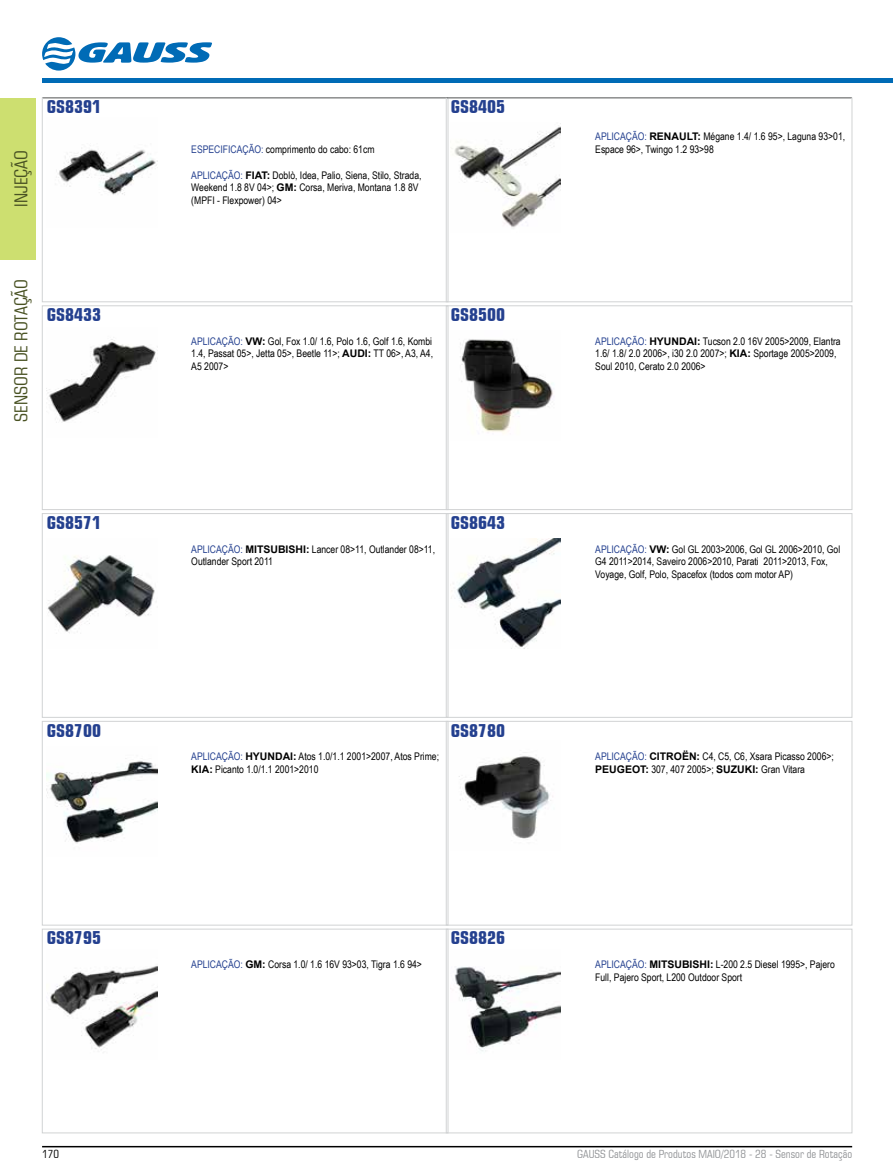
<style>
.page{position:relative;width:893px;height:1174px;background:#fff}
.page>*{position:absolute;margin:0;border:0;box-sizing:border-box;transform-origin:0 0}
.t1{font:700 condensed 18px "Square 721 BT";color:#24408f}
.t2{font:condensed 18px "Square 721 BT";color:#495223}
.t3{font:condensed 11.25px "Square 721 BT";color:#939598}
.t4{font:condensed 11.25px "Square 721 BT";color:#000}
.t5{font:10.5px/12.6px "Arial Narrow";color:#000}
.s1{color:#24408f}
.s2{font-family:"Arial";font-weight:700}
</style>
<div class="page">
<hr style="left:42px;top:1145px;width:810px;height:2px;background:#000">
<div style="left:0;top:98px;width:36px;height:161px;background:#cddf70"></div>
<svg style="left:42px;top:37px;width:170px;height:34px"></svg>
<hr style="left:42px;top:79px;width:851px;height:4px;background:#006bb6">
<hr style="left:42px;top:97px;width:406px;height:1px;background:#000">
<div style="left:42px;top:98px;width:406px;height:204px;border:1px solid #d1d3d4"></div>
<img style="left:56px;top:148px;width:101px;height:47px">
<hr style="left:446px;top:97px;width:406px;height:1px;background:#000">
<div style="left:446px;top:98px;width:406px;height:204px;border:1px solid #d1d3d4"></div>
<img style="left:451px;top:123px;width:110px;height:105px">
<div style="left:42px;top:305px;width:406px;height:205px;border:1px solid #d1d3d4"></div>
<img style="left:48px;top:339px;width:109px;height:84px">
<div style="left:446px;top:305px;width:406px;height:205px;border:1px solid #d1d3d4"></div>
<img style="left:460px;top:339px;width:93px;height:94px">
<div style="left:42px;top:513px;width:406px;height:204px;border:1px solid #d1d3d4"></div>
<img style="left:47px;top:555px;width:108px;height:78px">
<div style="left:446px;top:513px;width:406px;height:204px;border:1px solid #d1d3d4"></div>
<img style="left:451px;top:538px;width:110px;height:110px">
<div style="left:42px;top:721px;width:406px;height:204px;border:1px solid #d1d3d4"></div>
<img style="left:47px;top:758px;width:110px;height:85px">
<div style="left:446px;top:721px;width:406px;height:204px;border:1px solid #d1d3d4"></div>
<img style="left:459px;top:756px;width:94px;height:83px">
<div style="left:42px;top:929px;width:406px;height:204px;border:1px solid #d1d3d4"></div>
<img style="left:50px;top:966px;width:107px;height:84px">
<div style="left:446px;top:929px;width:406px;height:204px;border:1px solid #d1d3d4"></div>
<img style="left:454px;top:967px;width:107px;height:84px">
<h1 class="t2" style="left:10px;top:207px;width:58px;rotate:-90deg">INJEÇÃO</h1>
<h1 class="t1" style="left:47px;top:96px;width:56px">GS8391</h1>
<h1 class="t2" style="left:10px;top:421px;width:144px;rotate:-90deg">SENSOR DE ROTAÇÃO</h1>
<h1 class="t1" style="left:47px;top:304px;width:56px">GS8433</h1>
<h1 class="t1" style="left:47px;top:511px;width:56px">GS8571</h1>
<h1 class="t1" style="left:47px;top:719px;width:56px">GS8700</h1>
<h1 class="t1" style="left:47px;top:927px;width:56px">GS8795</h1>
<h1 class="t1" style="left:451px;top:96px;width:56px">GS8405</h1>
<p class="t5" style="left:191px;top:143px;width:185px"><span class="s1">ESPECIFICAÇÃO:</span> comprimento do cabo: 61cm</p>
<p class="t5" style="left:191px;top:168px;width:232px"><span class="s1">APLICAÇÃO:</span> <span class="s2">FIAT:</span> Doblò, Idea, Palio, Siena, Stilo, Strada,<br>Weekend 1.8 8V 04&gt;; <span class="s2">GM:</span> Corsa, Meriva, Montana 1.8 8V (MPFI - Flexpower) 04&gt;</p>
<p class="t5" style="left:595px;top:130px;width:251px"><span class="s1">APLICAÇÃO:</span> <span class="s2">RENAULT:</span> Mégane 1.4/ 1.6 95&gt;, Laguna 93&gt;01,<br>Espace 96&gt;, Twingo 1.2 93&gt;98</p>
<h1 class="t1" style="left:451px;top:304px;width:56px">GS8500</h1>
<p class="t5" style="left:191px;top:334px;width:243px;text-align:justify"><span class="s1">APLICAÇÃO:</span> <span class="s2">VW:</span> Gol, Fox 1.0/ 1.6, Polo 1.6, Golf 1.6, Kombi 1.4, Passat 05&gt;, Jetta 05&gt;, Beetle 11&gt;; <span class="s2">AUDI:</span> TT 06&gt;, A3, A4, A5 2007&gt;</p>
<p class="t5" style="left:595px;top:334px;width:247px"><span class="s1">APLICAÇÃO:</span> <span class="s2">HYUNDAI:</span> Tucson 2.0 16V 2005&gt;2009, Elantra<br>1.6/ 1.8/ 2.0 2006&gt;, i30 2.0 2007&gt;; <span class="s2">KIA:</span> Sportage 2005&gt;2009,<br>Soul 2010, Cerato 2.0 2006&gt;</p>
<h1 class="t1" style="left:451px;top:511px;width:56px">GS8643</h1>
<p class="t5" style="left:191px;top:542px;width:245px"><span class="s1">APLICAÇÃO:</span> <span class="s2">MITSUBISHI:</span> Lancer 08&gt;11, Outlander 08&gt;11,<br>Outlander Sport 2011</p>
<p class="t5" style="left:595px;top:542px;width:247px"><span class="s1">APLICAÇÃO:</span> <span class="s2">VW:</span> Gol GL 2003&gt;2006, Gol GL 2006&gt;2010, Gol<br>G4 2011&gt;2014, Saveiro 2006&gt;2010, Parati 2011&gt;2013, Fox,<br>Voyage, Golf, Polo, Spacefox (todos com motor AP)</p>
<h1 class="t1" style="left:451px;top:719px;width:56px">GS8780</h1>
<p class="t5" style="left:191px;top:750px;width:249px"><span class="s1">APLICAÇÃO:</span> <span class="s2">HYUNDAI:</span> Atos 1.0/1.1 2001&gt;2007, Atos Prime;<br><span class="s2">KIA:</span> Picanto 1.0/1.1 2001&gt;2010</p>
<p class="t5" style="left:595px;top:750px;width:240px"><span class="s1">APLICAÇÃO:</span> <span class="s2">CITROËN:</span> C4, C5, C6, Xsara Picasso 2006&gt;;<br><span class="s2">PEUGEOT:</span> 307, 407 2005&gt;; <span class="s2">SUZUKI:</span> Gran Vitara</p>
<h1 class="t1" style="left:451px;top:927px;width:56px">GS8826</h1>
<p class="t5" style="left:191px;top:957px;width:232px"><span class="s1">APLICAÇÃO:</span> <span class="s2">GM:</span> Corsa 1.0/ 1.6 16V 93&gt;03, Tigra 1.6 94&gt;</p>
<p class="t5" style="left:595px;top:957px;width:241px"><span class="s1">APLICAÇÃO:</span> <span class="s2">MITSUBISHI:</span> L-200 2.5 Diesel 1995&gt;, Pajero<br>Full, Pajero Sport, L200 Outdoor Sport</p>
<p class="t4" style="left:42px;top:1147px;width:18px">170</p>
<p class="t3" style="left:577px;top:1147px;width:276px">GAUSS Catálogo de Produtos MAIO/2018 - 28 - Sensor de Rotação</p>
</div>
